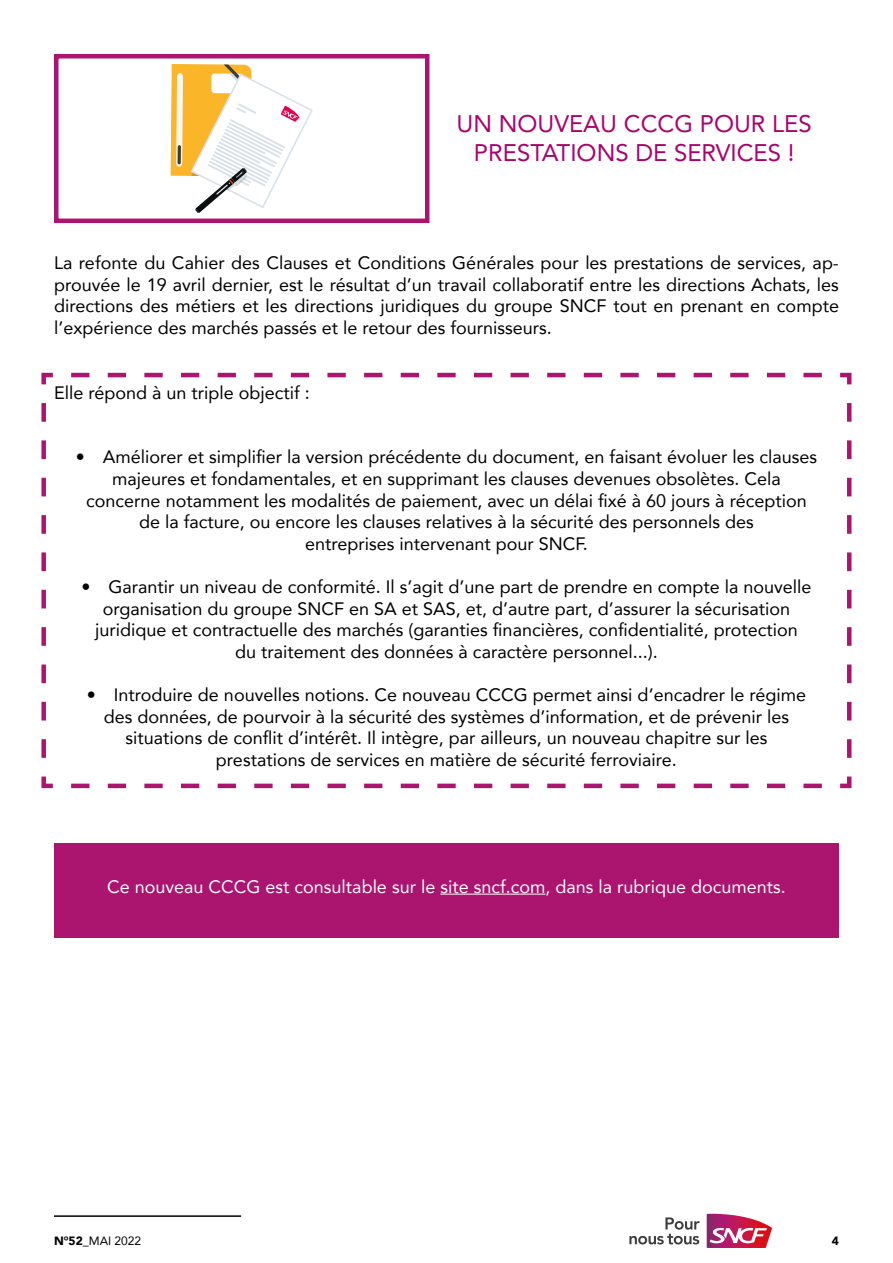
<style>
.page{position:relative;width:893px;height:1263px;background:#fff}
.page>*{position:absolute;margin:0;border:0;box-sizing:border-box;transform-origin:0 0}
.t1{font:24px/28.8px "Avenir";color:#aa026d;text-align:center}
.t2{font:18px/21.6px "Avenir";color:#000;text-align:center}
.t3{font:18px "Avenir";color:#fff}
.t4{font:12px "Avenir";color:#000}
.t5{font:900 12px "Avenir";color:#000}
.s1{font-weight:900}
</style>
<div class="page">
<hr style="left:54px;top:1215px;width:187px;height:2px;background:#000">
<svg style="left:707px;top:1214px;width:65px;height:34px"></svg>
<svg style="left:629px;top:1217px;width:70px;height:27px"></svg>
<svg style="left:171px;top:64px;width:142px;height:149px"></svg>
<div style="left:54px;top:54px;width:375px;height:169px;border:4px solid #ab146f"></div>
<div style="left:54px;top:843px;width:785px;height:95px;background:#ab146f"></div>
<hr style="left:440px;top:894px;width:105px;height:1px;background:#fff">
<svg style="left:41px;top:372px;width:811px;height:417px"></svg>
<h1 class="t1" style="left:457px;top:109px;width:357px">UN NOUVEAU CCCG POUR LES<br>PRESTATIONS DE SERVICES !</h1>
<p class="t2" style="left:54px;top:251px;width:786px;text-align:justify">La refonte du Cahier des Clauses et Conditions Générales pour les prestations de services, ap&shy;prouvée le 19 avril dernier, est le résultat d’un travail collaboratif entre les directions Achats, les directions des métiers et les directions juridiques du groupe SNCF tout en prenant en compte l’expérience des marchés passés et le retour des fournisseurs.</p>
<p class="t2" style="left:54px;top:381px;width:257px">Elle répond à un triple objectif :</p>
<p class="t2" style="left:76px;top:446px;width:743px">• Améliorer et simplifier la version précédente du document, en faisant évoluer les clauses majeures et fondamentales, et en supprimant les clauses devenues obsolètes. Cela concerne notamment les modalités de paiement, avec un délai fixé à 60 jours à réception de la facture, ou encore les clauses relatives à la sécurité des personnels des<br>entreprises intervenant pour SNCF.</p>
<p class="t2" style="left:81px;top:575px;width:732px">• Garantir un niveau de conformité. Il s’agit d’une part de prendre en compte la nouvelle organisation du groupe SNCF en SA et SAS, et, d’autre part, d’assurer la sécurisation juridique et contractuelle des marchés (garanties financières, confidentialité, protection<br>du traitement des données à caractère personnel...).</p>
<p class="t2" style="left:87px;top:683px;width:721px">• Introduire de nouvelles notions. Ce nouveau CCCG permet ainsi d’encadrer le régime des données, de pourvoir à la sécurité des systèmes d’information, et de prévenir les situations de conflit d’intérêt. Il intègre, par ailleurs, un nouveau chapitre sur les prestations de services en matière de sécurité ferroviaire.</p>
<p class="t3" style="left:107px;top:872px;width:680px">Ce nouveau CCCG est consultable sur le site sncf.com, dans la rubrique documents.</p>
<p class="t4" style="left:54px;top:1231px;width:89px"><span class="s1">N°52</span>_MAI 2022</p>
<p class="t5" style="left:832px;top:1230px;width:9px">4</p>
</div>
